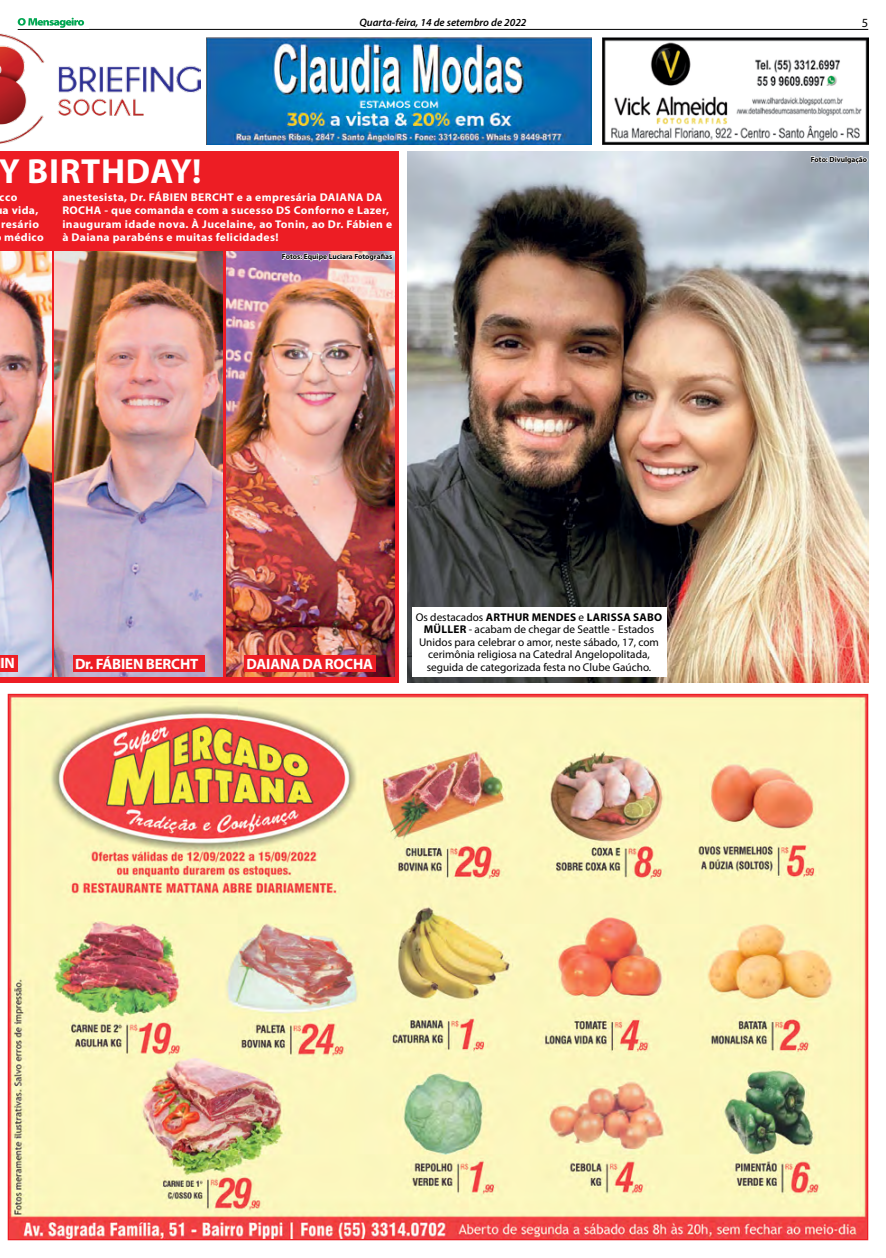
<style>
.page{position:relative;width:886px;height:1258px;background:#fff}
.page>*{position:absolute;margin:0;border:0;box-sizing:border-box;transform-origin:0 0}
.t1{font:700 35px "Myriad Pro";letter-spacing:.02em;color:#fff}
.t2{font:700 15px "Myriad Pro";letter-spacing:-.01em;color:#fff}
.t3{font:12.5px "Myriad Pro";color:#000}
.t4{font:11.25px/12.5px "Myriad Pro";color:#000;text-align:center}
.t5{font:700 11.25px/13.5px "Myriad Pro";letter-spacing:.03em;color:#fff}
.t6{font:italic 600 10.75px "Myriad Pro";color:#000}
.t7{font:700 7.5px "Myriad Pro";color:#000}
.s1{font-weight:700}
</style>
<div class="page">
<hr style="left:18px;top:29px;width:850px;height:1px;background:#000">
<img style="left:10px;top:696px;width:856px;height:542px">
<img style="left:207px;top:38px;width:384px;height:107px">
<img style="left:603px;top:38px;width:265px;height:107px">
<svg style="left:18px;top:18px;width:66px;height:10px"></svg>
<img style="left:0;top:34px;width:200px;height:110px">
<div style="left:0;top:152px;width:398px;height:531px;background:#ed1d24"></div>
<img style="left:0;top:251px;width:52px;height:426px">
<img style="left:55px;top:251px;width:167px;height:426px">
<img style="left:227px;top:251px;width:167px;height:426px">
<div style="left:0;top:655px;width:18px;height:16px;background:#ed1d24"></div>
<div style="left:244px;top:655px;width:132px;height:16px;background:#ed1d24"></div>
<div style="left:73px;top:655px;width:131px;height:16px;background:#ed1d24"></div>
<img style="left:407px;top:152px;width:461px;height:531px">
<svg style="left:281px;top:251px;width:112px;height:17px;background:#d0adc0"></svg>
<div style="left:412px;top:607px;width:255px;height:70px;background:#fff"></div>
<svg style="left:810px;top:151px;width:58px;height:14px"></svg>
<h1 class="t1" style="left:-2px;top:149px;width:205px">Y BIRTHDAY!</h1>
<p class="t6" style="left:359px;top:15px;width:169px">Quarta-feira, 14 de setembro de 2022</p>
<p class="t3" style="left:862px;top:15px;width:8px">5</p>
<p class="t7" style="left:811px;top:154px;width:58px">Foto: Divulgação</p>
<p class="t5" style="left:0;top:190px;width:45px">cco<br>a vida, resário médico</p>
<p class="t5" style="left:62px;top:190px;width:331px">anestesista, Dr. FÁBIEN BERCHT e a empresária DAIANA DA ROCHA - que comanda e com a sucesso DS Conforno e Lazer, inauguram idade nova. À Jucelaine, ao Tonin, ao Dr. Fábien e à Daiana parabéns e muitas felicidades!</p>
<p class="t7" style="left:282px;top:252px;width:112px">Fotos: Equipe Luciara Fotografias</p>
<h2 class="t2" style="left:1px;top:654px;width:16px">IN</h2>
<h2 class="t2" style="left:75px;top:654px;width:125px">Dr. FÁBIEN BERCHT</h2>
<h2 class="t2" style="left:247px;top:654px;width:128px">DAIANA DA ROCHA</h2>
<p class="t4" style="left:416px;top:611px;width:248px">Os destacados <span class="s1">ARTHUR MENDES</span> e <span class="s1">LARISSA SABO MÜLLER</span> - acabam de chegar de Seattle - Estados Unidos para celebrar o amor, neste sábado, 17, com cerimônia religiosa na Catedral Angelopolitada, seguida de categorizada festa no Clube Gaúcho.</p>
</div>
